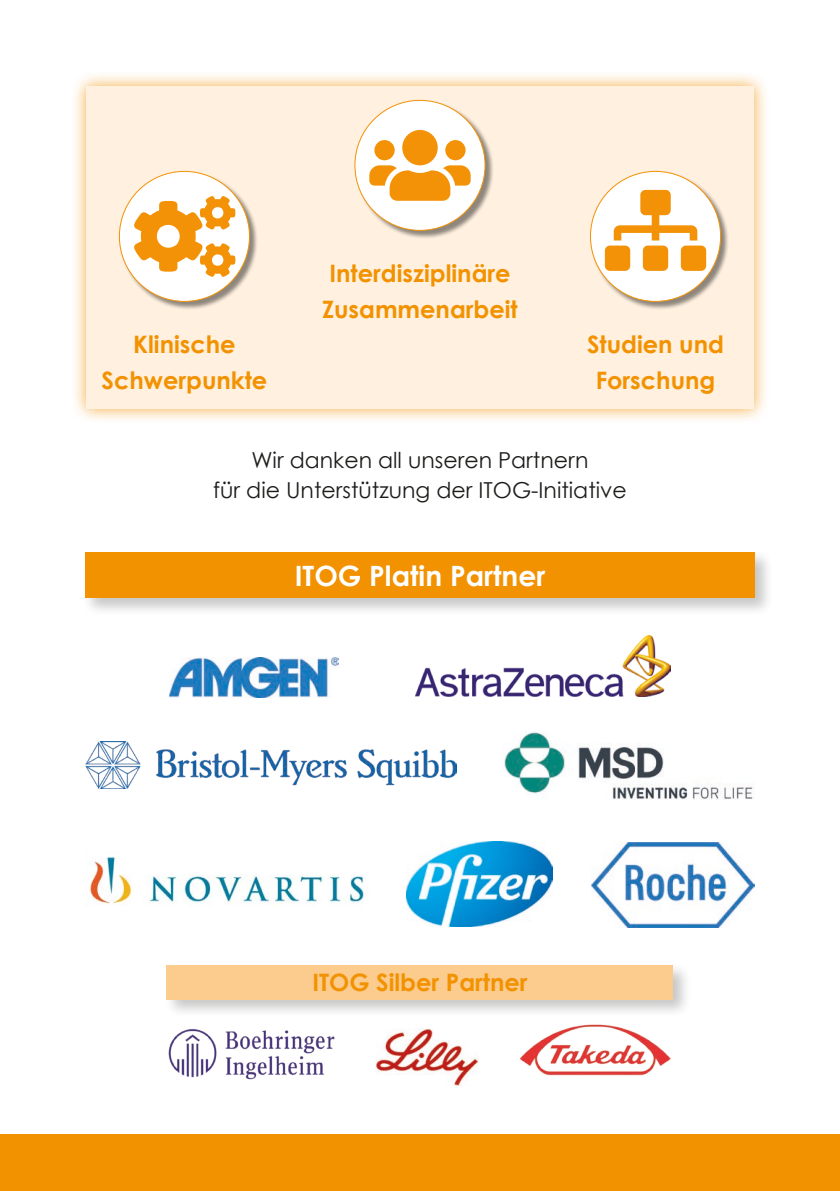
<style>
.page{position:relative;width:840px;height:1191px;background:#fff}
.page>*{position:absolute;margin:0;border:0;box-sizing:border-box;transform-origin:0 0}
.t1{font:700 28px "Century Gothic";color:#fff}
.t2{font:700 24px/36px "Century Gothic";color:#f39200;text-align:center}
.t3{font:22px/30px "Century Gothic";color:#1d1d1b;text-align:center}
</style>
<div class="page">
<div style="left:70px;top:70px;width:699px;height:354px;background:#f39200;opacity:.75"></div>
<div style="left:86px;top:86px;width:667px;height:322px;background:#fff0df"></div>
<div style="left:0;top:1134px;width:839px;height:57px;background:#f39200"></div>
<img style="left:168px;top:1029px;width:167px;height:50px">
<img style="left:519px;top:1024px;width:152px;height:52px">
<div style="left:120px;top:172px;width:138px;height:138px;background:#1d1d1b;opacity:.5"></div>
<div style="left:119px;top:171px;width:130px;height:130px;background:#fff;border-radius:50%"></div>
<svg style="left:134px;top:196px;width:101px;height:81px"></svg>
<div style="left:591px;top:172px;width:138px;height:138px;background:#1d1d1b;opacity:.5"></div>
<div style="left:590px;top:171px;width:130px;height:130px;background:#fff;border-radius:50%"></div>
<svg style="left:604px;top:190px;width:101px;height:81px"></svg>
<div style="left:355px;top:101px;width:139px;height:138px;background:#1d1d1b;opacity:.5"></div>
<div style="left:355px;top:100px;width:130px;height:130px;background:#fff;border-radius:50%"></div>
<svg style="left:369px;top:130px;width:101px;height:71px"></svg>
<div style="left:82px;top:549px;width:691px;height:68px;background:#1d1d1b;opacity:.25"></div>
<div style="left:85px;top:552px;width:669px;height:46px;background:#f39200"></div>
<div style="left:163px;top:962px;width:528px;height:56px;background:#1d1d1b;opacity:.25"></div>
<div style="left:167px;top:965px;width:505px;height:34px;background:#fccb8e"></div>
<img style="left:85px;top:741px;width:371px;height:48px">
<img style="left:504px;top:732px;width:249px;height:68px">
<img style="left:591px;top:842px;width:163px;height:85px">
<img style="left:406px;top:841px;width:146px;height:85px">
<img style="left:88px;top:856px;width:277px;height:51px">
<img style="left:376px;top:1028px;width:102px;height:57px">
<img style="left:415px;top:635px;width:255px;height:61px">
<img style="left:169px;top:657px;width:169px;height:40px">
<p class="t2" style="left:322px;top:255px;width:197px">Interdisziplinäre<br>Zusammenarbeit</p>
<p class="t2" style="left:101px;top:326px;width:167px">Klinische<br>Schwerpunkte</p>
<p class="t2" style="left:586px;top:326px;width:138px">Studien und<br>Forschung</p>
<p class="t3" style="left:213px;top:445px;width:415px">Wir danken all unseren Partnern<br>für die Unterstützung der ITOG-Initiative</p>
<p class="t1" style="left:294px;top:558px;width:252px">ITOG Platin Partner</p>
<p class="t2" style="left:312px;top:964px;width:217px">ITOG Silber Partner</p>
</div>
